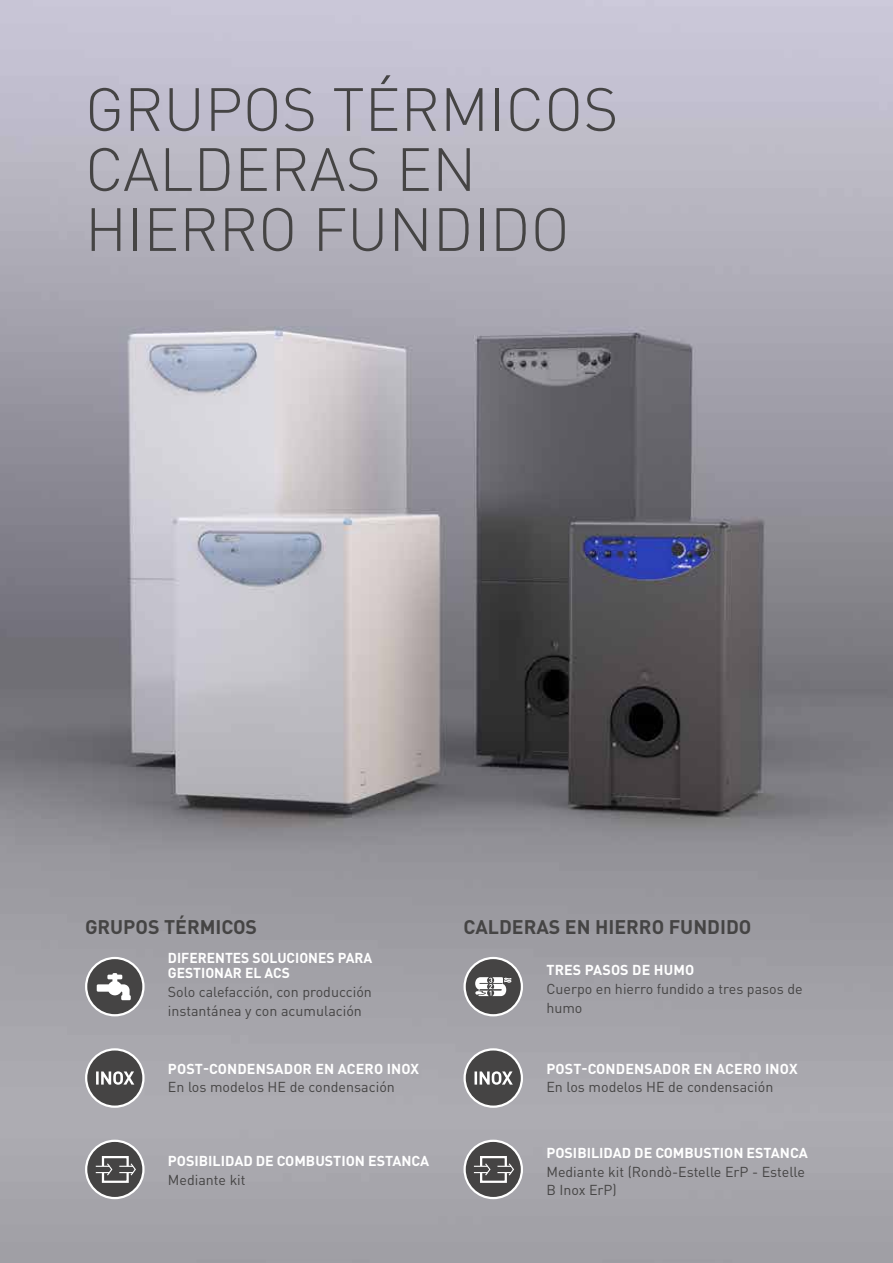
<style>
.page{position:relative;width:893px;height:1263px;background:#fff}
.page>*{position:absolute;margin:0;border:0;box-sizing:border-box;transform-origin:0 0}
.t1{font:300 60px/60px "DIN Pro";color:#454444}
.t2{font:700 19.5px "DIN Pro";color:#454444}
.t3{font:14.25px/18.8px "DIN Pro";color:#454444}
.t4{font:700 14.25px/15px "DIN Pro";color:#fff}
</style>
<div class="page">
<img style="left:0;top:0;width:893px;height:1263px">
<div style="left:86px;top:958px;width:57px;height:57px;background:#454444;border-radius:50%"></div>
<div style="left:85px;top:957px;width:60px;height:59px;border:2px solid #fff;border-radius:50%"></div>
<svg style="left:97px;top:973px;width:34px;height:27px"></svg>
<div style="left:86px;top:1049px;width:57px;height:58px;background:#454444;border-radius:50%"></div>
<div style="left:85px;top:1048px;width:60px;height:60px;border:2px solid #fff;border-radius:50%"></div>
<svg style="left:96px;top:1071px;width:38px;height:14px"></svg>
<div style="left:465px;top:1049px;width:57px;height:58px;background:#454444;border-radius:50%"></div>
<div style="left:463px;top:1048px;width:60px;height:60px;border:2px solid #fff;border-radius:50%"></div>
<svg style="left:474px;top:1071px;width:39px;height:14px"></svg>
<div style="left:465px;top:958px;width:57px;height:57px;background:#454444;border-radius:50%"></div>
<div style="left:463px;top:957px;width:60px;height:59px;border:2px solid #fff;border-radius:50%"></div>
<svg style="left:475px;top:977px;width:37px;height:19px"></svg>
<div style="left:86px;top:1141px;width:57px;height:57px;background:#454444;border-radius:50%"></div>
<div style="left:85px;top:1140px;width:60px;height:59px;border:2px solid #fff;border-radius:50%"></div>
<div style="left:102px;top:1156px;width:27px;height:11px;border:2px solid #fff"></div>
<svg style="left:96px;top:1162px;width:17px;height:15px"></svg>
<svg style="left:119px;top:1162px;width:17px;height:14px"></svg>
<div style="left:102px;top:1171px;width:27px;height:12px;border:2px solid #fff"></div>
<div style="left:465px;top:1141px;width:57px;height:57px;background:#454444;border-radius:50%"></div>
<div style="left:463px;top:1140px;width:60px;height:59px;border:2px solid #fff;border-radius:50%"></div>
<div style="left:480px;top:1156px;width:27px;height:11px;border:2px solid #fff"></div>
<svg style="left:474px;top:1162px;width:17px;height:14px"></svg>
<svg style="left:497px;top:1162px;width:17px;height:14px"></svg>
<div style="left:480px;top:1171px;width:27px;height:12px;border:2px solid #fff"></div>
<h1 class="t1" style="left:85px;top:77px;width:535px">GRUPOS TÉRMICOS<br>CALDERAS EN<br>HIERRO FUNDIDO</h1>
<h2 class="t2" style="left:85px;top:913px;width:174px">GRUPOS TÉRMICOS</h2>
<h2 class="t2" style="left:463px;top:913px;width:289px">CALDERAS EN HIERRO FUNDIDO</h2>
<p class="t4" style="left:168px;top:950px;width:206px">DIFERENTES SOLUCIONES PARA<br>GESTIONAR EL ACS</p>
<p class="t3" style="left:168px;top:982px;width:206px">Solo calefacción, con producción instantánea y con acumulación</p>
<p class="t4" style="left:546px;top:962px;width:149px">TRES PASOS DE HUMO</p>
<p class="t3" style="left:546px;top:979px;width:258px">Cuerpo en hierro fundido a tres pasos de humo</p>
<p class="t4" style="left:168px;top:1060px;width:253px">POST-CONDENSADOR EN ACERO INOX</p>
<p class="t3" style="left:168px;top:1077px;width:228px">En los modelos HE de condensación</p>
<p class="t4" style="left:168px;top:1152px;width:263px">POSIBILIDAD DE COMBUSTION ESTANCA</p>
<p class="t3" style="left:168px;top:1169px;width:79px">Mediante kit</p>
<p class="t4" style="left:546px;top:1060px;width:253px">POST-CONDENSADOR EN ACERO INOX</p>
<p class="t3" style="left:546px;top:1077px;width:228px">En los modelos HE de condensación</p>
<p class="t4" style="left:546px;top:1144px;width:263px">POSIBILIDAD DE COMBUSTION ESTANCA</p>
<p class="t3" style="left:546px;top:1161px;width:260px">Mediante kit (Rondò-Estelle ErP - Estelle<br>B Inox ErP)</p>
</div>
